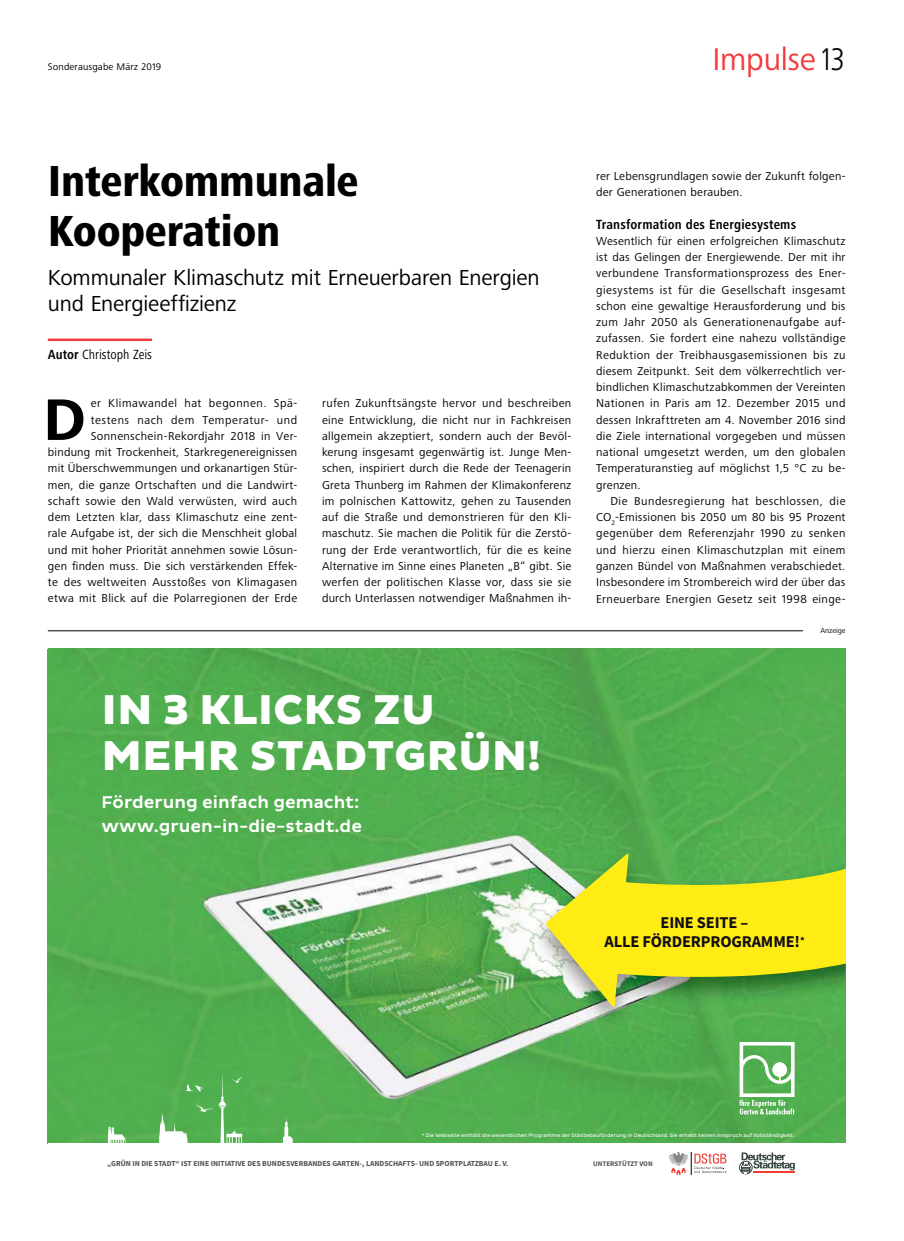
<style>
.page{position:relative;width:904px;height:1241px;background:#fff}
.page>*{position:absolute;margin:0;border:0;box-sizing:border-box;transform-origin:0 0}
.t1{font:700 60.62px "Frutiger Next Pro";color:#000}
.t2{font:800 condensed 45px/50px "Frutiger Next Pro";letter-spacing:-.005em;color:#000}
.t3{font:800 42.38px/46.2px "Pluto Sans";letter-spacing:.015em;color:#fff}
.t4{font:32.5px "Frutiger Next Pro";letter-spacing:-.01em;color:#f13c3c}
.t5{font:22.5px/26.2px "Frutiger Next Pro";letter-spacing:-.005em;color:#000}
.t6{font:500 17.38px/23.6px "Pluto Sans";color:#fff}
.t7{font:700 16.5px/19.8px "Source Sans Pro";letter-spacing:-.01em;color:#100d17;text-align:center}
.t8{font:700 condensed 13.75px "Frutiger Next Pro";letter-spacing:.015em;color:#000}
.t9{font:condensed 13.75px "Frutiger Next Pro";color:#000}
.t10{font:11.88px/16.2px "Frutiger Next Pro";letter-spacing:.025em;color:#000;text-align:justify}
.t11{font:10px "Frutiger Next Pro";letter-spacing:.01em;color:#000}
.t12{font:700 7.62px "Source Sans Pro";color:#565053}
.t13{font:7.5px "Frutiger Next Pro";color:#000}
.t14{font:700 7px "Source Sans Pro";color:#565053}
.t15{font:5.12px "Pluto Sans";color:#fff}
.s1{font-weight:300;font-stretch:condensed;color:#000}
.s2{font-weight:700}
</style>
<div class="page">
<hr style="left:48px;top:338px;width:104px;height:3px;background:#f13c3c">
<img style="left:48px;top:649px;width:797px;height:494px">
<img style="left:186px;top:810px;width:505px;height:311px">
<img style="left:530px;top:817px;width:315px;height:215px">
<img style="left:530px;top:832px;width:174px;height:200px">
<svg style="left:545px;top:823px;width:300px;height:185px;background:#abca3a"></svg>
<svg style="left:159px;top:1112px;width:29px;height:31px"></svg>
<svg style="left:283px;top:1116px;width:10px;height:27px"></svg>
<svg style="left:196px;top:1104px;width:17px;height:7px"></svg>
<svg style="left:219px;top:1075px;width:24px;height:68px;background:#6bbc6b"></svg>
<svg style="left:185px;top:1084px;width:19px;height:7px"></svg>
<svg style="left:108px;top:1126px;width:17px;height:17px"></svg>
<svg style="left:739px;top:1041px;width:55px;height:73px"></svg>
<svg style="left:669px;top:1152px;width:57px;height:22px"></svg>
<div style="left:739px;top:1160px;width:13px;height:13px;border:1px solid #344240;border-radius:50%"></div>
<svg style="left:741px;top:1152px;width:53px;height:21px"></svg>
<hr style="left:48px;top:630px;width:755px;height:1px;background:#000">
<p class="t11" style="left:48px;top:60px;width:115px">Sonderausgabe März 2019</p>
<h3 class="t4" style="left:712px;top:40px;width:134px">Impulse <span class="s1">13</span></h3>
<h2 class="t2" style="left:48px;top:156px;width:312px">Interkommunale<br>Kooperation</h2>
<h3 class="t5" style="left:48px;top:264px;width:493px">Kommunaler Klimaschutz mit Erneuerbaren Energien und Energieeffizienz</h3>
<p class="t9" style="left:48px;top:346px;width:106px"><span class="s2">Autor</span> Christoph Zeis</p>
<p class="t10" style="left:48px;top:395px;width:251px;text-align:right">er Klimawandel hat begonnen. Spä-<br>testens nach dem Temperatur- und Sonnenschein-Rekordjahr 2018 in Ver&shy;bindung mit Trockenheit, Starkregenereignissen mit Überschwemmungen und orkanartigen Stür&shy;men, die ganze Ortschaften und die Landwirt&shy;schaft sowie den Wald verwüsten, wird auch dem Letzten klar, dass Klimaschutz eine zent&shy;rale Aufgabe ist, der sich die Menschheit global und mit hoher Priorität annehmen sowie Lösun&shy;gen finden muss. Die sich verstärkenden Effek&shy;te des weltweiten Ausstoßes von Klimagasen etwa mit Blick auf die Polarregionen der Erde</p>
<p class="t10" style="left:322px;top:395px;width:251px">rufen Zukunftsängste hervor und beschreiben eine Entwicklung, die nicht nur in Fachkreisen allgemein akzeptiert, sondern auch der Bevöl&shy;kerung insgesamt gegenwärtig ist. Junge Men&shy;schen, inspiriert durch die Rede der Teenagerin Greta Thunberg im Rahmen der Klimakonferenz im polnischen Kattowitz, gehen zu Tausenden auf die Straße und demonstrieren für den Kli&shy;maschutz. Sie machen die Politik für die Zerstö&shy;rung der Erde verantwortlich, für die es keine Alternative im Sinne eines Planeten „B“ gibt. Sie werfen der politischen Klasse vor, dass sie sie durch Unterlassen notwendiger Maßnahmen ih-</p>
<h1 class="t1" style="left:43px;top:385px;width:44px">D</h1>
<h3 class="t3" style="left:102px;top:687px;width:440px">IN 3 KLICKS ZU<br>MEHR STADTGRÜN!</h3>
<h3 class="t6" style="left:102px;top:790px;width:262px">Förderung einfach gemacht: www.gruen-in-die-stadt.de</h3>
<p class="t10" style="left:596px;top:167px;width:251px">rer Lebensgrundlagen sowie der Zukunft folgen&shy;der Generationen berauben.</p>
<p class="t8" style="left:596px;top:216px;width:201px">Transformation des Energiesystems</p>
<p class="t10" style="left:596px;top:233px;width:251px">Wesentlich für einen erfolgreichen Klimaschutz ist das Gelingen der Energiewende. Der mit ihr verbundene Transformationsprozess des Ener&shy;giesystems ist für die Gesellschaft insgesamt schon eine gewaltige Herausforderung und bis zum Jahr 2050 als Generationenaufgabe auf&shy;zufassen. Sie fordert eine nahezu vollständige Reduktion der Treibhausgasemissionen bis zu diesem Zeitpunkt. Seit dem völkerrechtlich ver&shy;bindlichen Klimaschutzabkommen der Vereinten Nationen in Paris am 12. Dezember 2015 und dessen Inkrafttreten am 4. November 2016 sind die Ziele international vorgegeben und müssen national umgesetzt werden, um den globalen Temperaturanstieg auf möglichst 1,5 °C zu be&shy;grenzen.</p>
<p class="t10" style="left:596px;top:492px;width:251px;text-indent:14px">Die Bundesregierung hat beschlossen, die CO<sub>2</sub>-Emissionen bis 2050 um 80 bis 95 Prozent gegenüber dem Referenzjahr 1990 zu senken und hierzu einen Klimaschutzplan mit einem ganzen Bündel von Maßnahmen verabschiedet.<br>Insbesondere im Strombereich wird der über das Erneuerbare Energien Gesetz seit 1998 einge-</p>
<p class="t13" style="left:820px;top:626px;width:27px">Anzeige</p>
<h3 class="t7" style="left:604px;top:911px;width:202px">EINE SEITE –<br>ALLE FÖRDERPROGRAMME!<sup>*</sup></h3>
<p class="t15" style="left:421px;top:1132px;width:374px">* Die Webseite enthält die wesentlichen Programme der Städtebauförderung in Deutschland. Sie erhebt keinen Anspruch auf Vollständigkeit.</p>
<p class="t14" style="left:593px;top:1158px;width:61px">UNTERSTÜTZT VON</p>
<p class="t12" style="left:107px;top:1158px;width:403px">„GRÜN IN DIE STADT“ IST EINE INITIATIVE DES BUNDESVERBANDES GARTEN-, LANDSCHAFTS- UND SPORTPLATZBAU E. V.</p>
</div>
